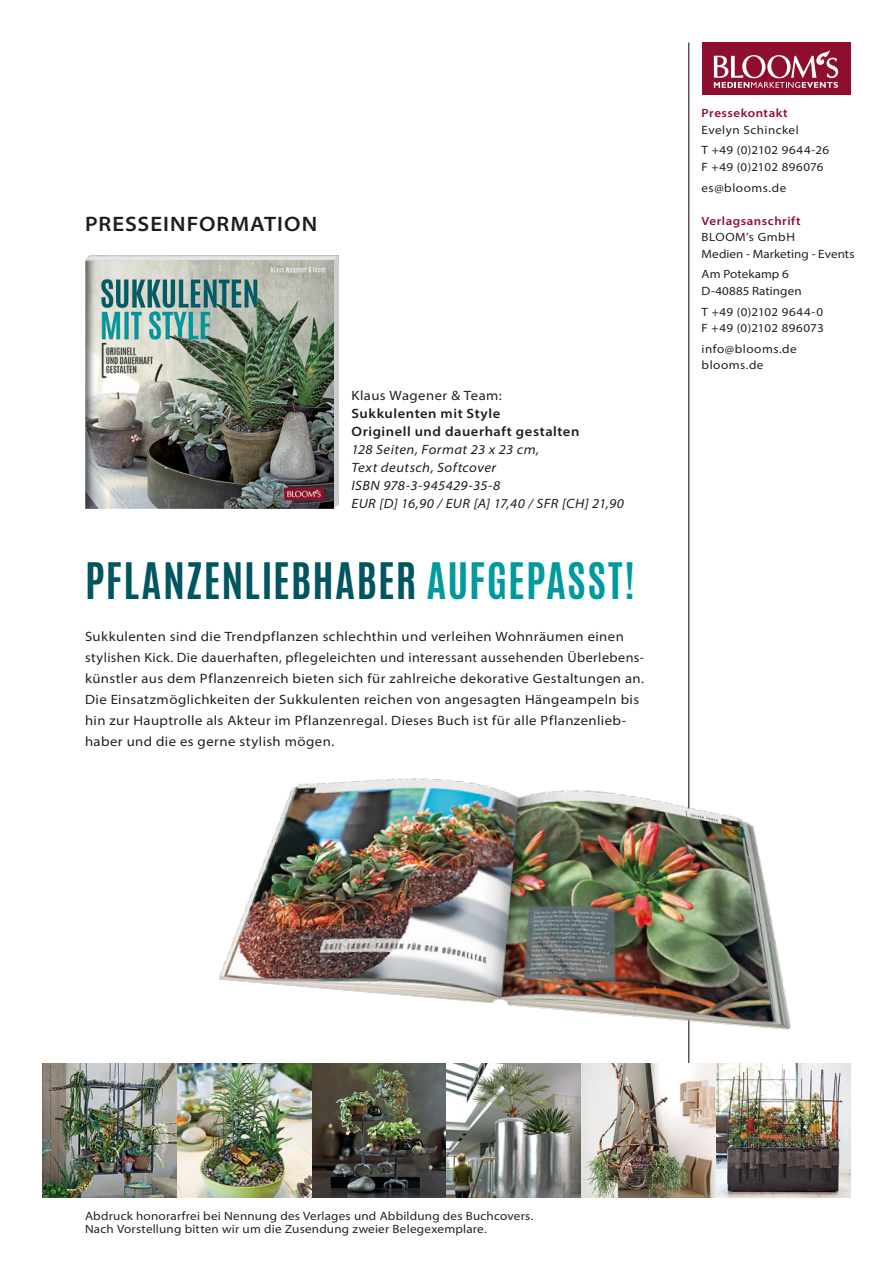
<style>
.page{position:relative;width:893px;height:1263px;background:#fff}
.page>*{position:absolute;margin:0;border:0;box-sizing:border-box;transform-origin:0 0}
.t1{font:700 42px "Antonio";letter-spacing:.025em;color:#00555e}
.t2{font:600 semi-expanded 21px "Myriad Pro";letter-spacing:.05em;color:#1d1d1b}
.t3{font:semi-expanded 13.5px/21px "Myriad Pro";letter-spacing:.035em;color:#1d1d1b}
.t4{font:italic semi-expanded 13.5px/18px "Myriad Pro";letter-spacing:.03em;color:#1d1d1b}
.t5{font:600 semi-expanded 13.5px/18px "Myriad Pro";letter-spacing:.04em;color:#1d1d1b}
.t6{font:semi-expanded 12px/16.5px "Myriad Pro";letter-spacing:.02em;color:#1d1d1b}
.t7{font:600 semi-expanded 12px "Myriad Pro";letter-spacing:.045em;color:#900e2d}
.t8{font:semi-expanded 12px/20.7px "Myriad Pro";letter-spacing:.04em;color:#1d1d1b}
.t9{font:semi-expanded 12px/16.5px "Myriad Pro";letter-spacing:.045em;color:#1d1d1b}
.s1{color:#009a9e}
</style>
<div class="page">
<hr style="left:688px;top:43px;width:1px;height:1155px;background:#000">
<div style="left:702px;top:43px;width:148px;height:52px;background:#900e2d"></div>
<svg style="left:714px;top:50px;width:124px;height:38px"></svg>
<img style="left:716px;top:1063px;width:134px;height:135px">
<img style="left:85px;top:255px;width:254px;height:253px">
<img style="left:312px;top:1063px;width:134px;height:135px">
<img style="left:43px;top:1063px;width:134px;height:135px">
<img style="left:446px;top:1063px;width:135px;height:135px">
<img style="left:177px;top:1063px;width:135px;height:135px">
<img style="left:581px;top:1063px;width:135px;height:135px">
<img style="left:219px;top:731px;width:572px;height:324px">
<h2 class="t2" style="left:85px;top:210px;width:234px">PRESSEINFORMATION</h2>
<p class="t3" style="left:351px;top:385px;width:152px">Klaus Wagener &amp; Team:</p>
<p class="t5" style="left:351px;top:404px;width:229px">Sukkulenten mit Style<br>Originell und dauerhaft gestalten</p>
<p class="t4" style="left:351px;top:440px;width:274px">128 Seiten, Format 23 x 23 cm,<br>Text deutsch, Softcover<br>ISBN 978-3-945429-35-8<br>EUR [D] 16,90 / EUR [A] 17,40 / SFR [CH] 21,90</p>
<h1 class="t1" style="left:85px;top:549px;width:551px">PFLANZENLIEBHABER <span class="s1">AUFGEPASST!</span></h1>
<p class="t3" style="left:85px;top:625px;width:560px">Sukkulenten sind die Trendpflanzen schlechthin und verleihen Wohnräumen einen stylishen Kick. Die dauerhaften, pflegeleichten und interessant aussehenden Überlebens&shy;künstler aus dem Pflanzenreich bieten sich für zahlreiche dekorative Gestaltungen an.<br>Die Einsatzmöglichkeiten der Sukkulenten reichen von angesagten Hängeampeln bis hin zur Hauptrolle als Akteur im Pflanzenregal. Dieses Buch ist für alle Pflanzenlieb&shy;haber und die es gerne stylish mögen.</p>
<p class="t7" style="left:702px;top:105px;width:88px">Pressekontakt</p>
<p class="t6" style="left:702px;top:119px;width:129px;line-height:20.7px">Evelyn Schinckel<br>T +49 (0)2102 9644-26</p>
<p class="t8" style="left:702px;top:156px;width:123px">F +49 (0)2102 896076 es@blooms.de</p>
<p class="t7" style="left:702px;top:213px;width:100px">Verlagsanschrift</p>
<p class="t6" style="left:702px;top:228px;width:154px">BLOOM’s GmbH<br>Medien - Marketing - Events</p>
<p class="t6" style="left:702px;top:266px;width:102px">Am Potekamp 6<br>D-40885 Ratingen</p>
<p class="t6" style="left:702px;top:303px;width:124px">T +49 (0)2102 9644-0<br>F +49 (0)2102 896073</p>
<p class="t9" style="left:702px;top:340px;width:97px">info@blooms.de blooms.de</p>
<p class="t6" style="left:85px;top:1209px;width:450px;line-height:13.5px">Abdruck honorarfrei bei Nennung des Verlages und Abbildung des Buchcovers.<br>Nach Vorstellung bitten wir um die Zusendung zweier Belegexemplare.</p>
</div>
